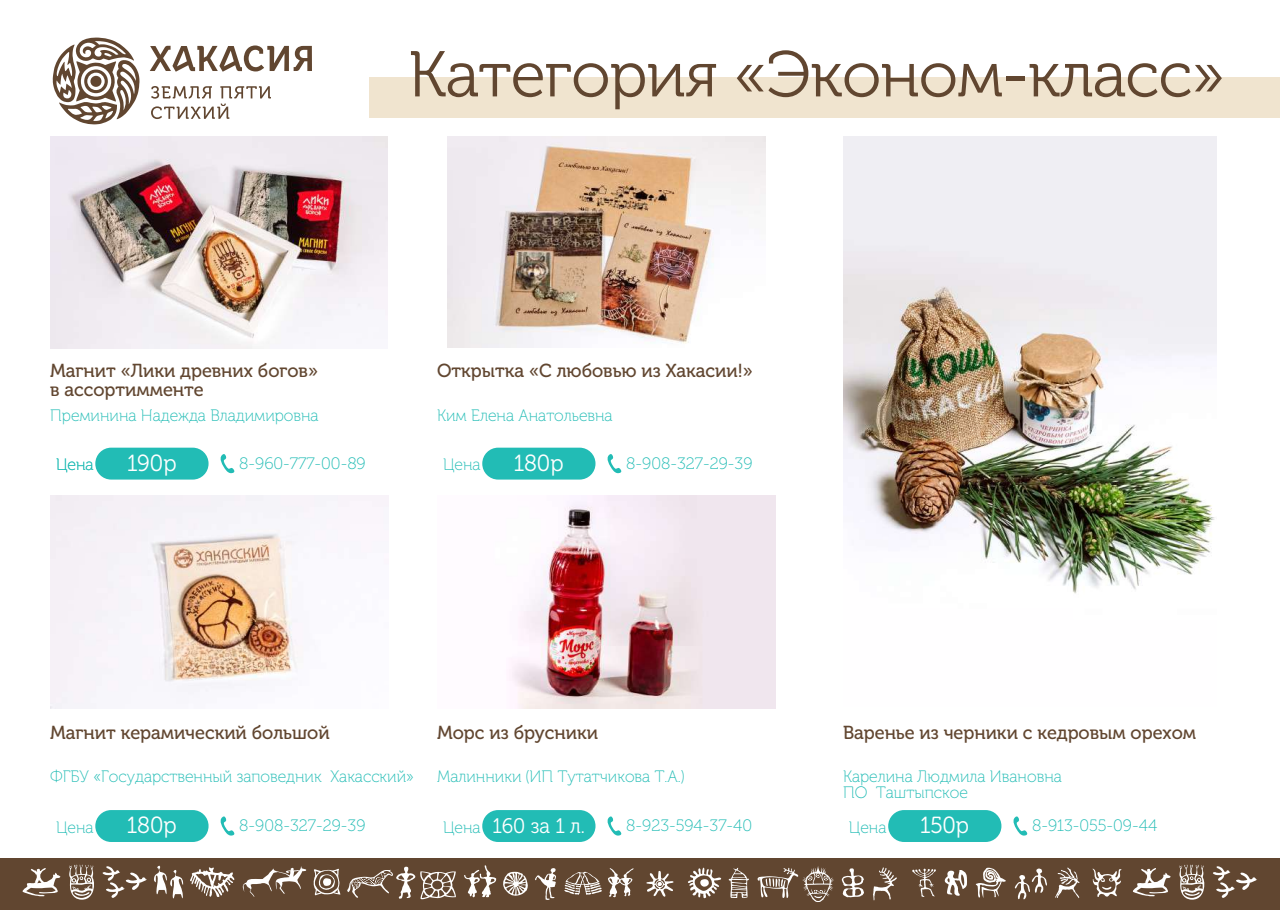
<style>
.page{position:relative;width:1280px;height:910px;background:#fff}
.page>*{position:absolute;margin:0;border:0;box-sizing:border-box;transform-origin:0 0}
.t1{font:64.5px "Museo Cyrillic 300";letter-spacing:-.01em;color:#614630}
.t2{font:23.25px "Museo Cyrillic 300";color:#fff}
.t3{font:21px "Museo Cyrillic 300";color:#fff}
.t4{font:18.75px/18.9px "Museo Cyrillic 500";color:#614630}
.t5{font:16.5px/16.5px "Museo Cyrillic 100";color:#22bcb5}
</style>
<div class="page">
<svg style="left:53px;top:38px;width:87px;height:86px"></svg>
<svg style="left:151px;top:86px;width:120px;height:33px"></svg>
<svg style="left:150px;top:45px;width:162px;height:27px"></svg>
<div style="left:0;top:859px;width:1280px;height:51px;background:#614630"></div>
<div style="left:369px;top:77px;width:910px;height:41px;background:#f0e4cf"></div>
<img style="left:843px;top:136px;width:373px;height:458px">
<svg style="left:313px;top:869px;width:28px;height:26px"></svg>
<svg style="left:347px;top:867px;width:109px;height:32px"></svg>
<svg style="left:242px;top:866px;width:64px;height:31px"></svg>
<svg style="left:69px;top:864px;width:25px;height:36px"></svg>
<svg style="left:23px;top:868px;width:37px;height:28px"></svg>
<svg style="left:154px;top:865px;width:80px;height:34px"></svg>
<svg style="left:102px;top:866px;width:45px;height:32px"></svg>
<svg style="left:841px;top:868px;width:23px;height:29px"></svg>
<svg style="left:688px;top:867px;width:34px;height:32px"></svg>
<svg style="left:873px;top:867px;width:24px;height:33px"></svg>
<svg style="left:728px;top:868px;width:21px;height:30px"></svg>
<svg style="left:757px;top:866px;width:77px;height:36px"></svg>
<svg style="left:1055px;top:868px;width:24px;height:30px"></svg>
<svg style="left:975px;top:868px;width:31px;height:30px"></svg>
<svg style="left:1092px;top:868px;width:30px;height:29px"></svg>
<svg style="left:912px;top:869px;width:24px;height:28px"></svg>
<svg style="left:944px;top:870px;width:23px;height:26px"></svg>
<svg style="left:1014px;top:868px;width:33px;height:32px"></svg>
<svg style="left:503px;top:872px;width:25px;height:24px"></svg>
<svg style="left:535px;top:868px;width:21px;height:32px"></svg>
<svg style="left:464px;top:865px;width:32px;height:32px"></svg>
<svg style="left:608px;top:868px;width:26px;height:29px"></svg>
<svg style="left:564px;top:872px;width:38px;height:23px"></svg>
<svg style="left:646px;top:870px;width:28px;height:27px"></svg>
<svg style="left:1179px;top:864px;width:26px;height:36px"></svg>
<svg style="left:1133px;top:868px;width:38px;height:28px"></svg>
<svg style="left:1213px;top:866px;width:44px;height:32px"></svg>
<div style="left:95px;top:448px;width:114px;height:32px;background:#22bcb5;border-radius:16px"></div>
<svg style="left:220px;top:454px;width:15px;height:19px"></svg>
<div style="left:482px;top:448px;width:113px;height:32px;background:#22bcb5;border-radius:16px"></div>
<svg style="left:607px;top:454px;width:15px;height:19px"></svg>
<div style="left:95px;top:810px;width:114px;height:32px;background:#22bcb5;border-radius:16px"></div>
<svg style="left:220px;top:816px;width:15px;height:20px"></svg>
<div style="left:482px;top:810px;width:113px;height:32px;background:#22bcb5;border-radius:16px"></div>
<svg style="left:607px;top:816px;width:15px;height:20px"></svg>
<div style="left:888px;top:810px;width:113px;height:32px;background:#22bcb5;border-radius:16px"></div>
<svg style="left:1013px;top:816px;width:15px;height:20px"></svg>
<img style="left:448px;top:136px;width:317px;height:212px">
<img style="left:50px;top:496px;width:339px;height:212px">
<img style="left:509px;top:496px;width:267px;height:212px">
<img style="left:50px;top:136px;width:337px;height:213px">
<h1 class="t1" style="left:408px;top:39px;width:818px">Категория «Эконом-класс»</h1>
<p class="t4" style="left:50px;top:361px;width:269px">Магнит «Лики древних богов» в ассортимменте</p>
<p class="t5" style="left:50px;top:408px;width:270px">Преминина Надежда Владимировна</p>
<p class="t4" style="left:437px;top:361px;width:317px">Открытка «С любовью из Хакасии!»</p>
<p class="t5" style="left:437px;top:408px;width:177px">Ким Елена Анатольевна</p>
<p class="t5" style="left:56px;top:457px;width:39px">Цена</p>
<h2 class="t2" style="left:127px;top:450px;width:51px">190р</h2>
<p class="t5" style="left:239px;top:455px;width:128px">8-960-777-00-89</p>
<p class="t5" style="left:443px;top:457px;width:39px">Цена</p>
<h2 class="t2" style="left:514px;top:450px;width:51px">180р</h2>
<p class="t5" style="left:626px;top:455px;width:128px">8-908-327-29-39</p>
<p class="t4" style="left:50px;top:724px;width:281px">Магнит керамический большой</p>
<p class="t5" style="left:50px;top:768px;width:365px">ФГБУ «Государственный заповедник Хакасский»</p>
<p class="t4" style="left:437px;top:724px;width:162px">Морс из брусники</p>
<p class="t5" style="left:437px;top:768px;width:249px">Малинники (ИП Тутатчикова Т.А.)</p>
<p class="t4" style="left:843px;top:724px;width:355px">Варенье из черники с кедровым орехом</p>
<p class="t5" style="left:843px;top:768px;width:220px">Карелина Людмила Ивановна<br>ПО Таштыпское</p>
<p class="t5" style="left:56px;top:819px;width:39px">Цена</p>
<h2 class="t2" style="left:127px;top:813px;width:51px">180р</h2>
<p class="t5" style="left:239px;top:817px;width:128px">8-908-327-29-39</p>
<p class="t5" style="left:443px;top:819px;width:39px">Цена</p>
<p class="t3" style="left:493px;top:815px;width:94px">160 за 1 л.</p>
<p class="t5" style="left:626px;top:817px;width:128px">8-923-594-37-40</p>
<p class="t5" style="left:849px;top:819px;width:39px">Цена</p>
<h2 class="t2" style="left:920px;top:813px;width:50px">150р</h2>
<p class="t5" style="left:1032px;top:817px;width:127px">8-913-055-09-44</p>
</div>
